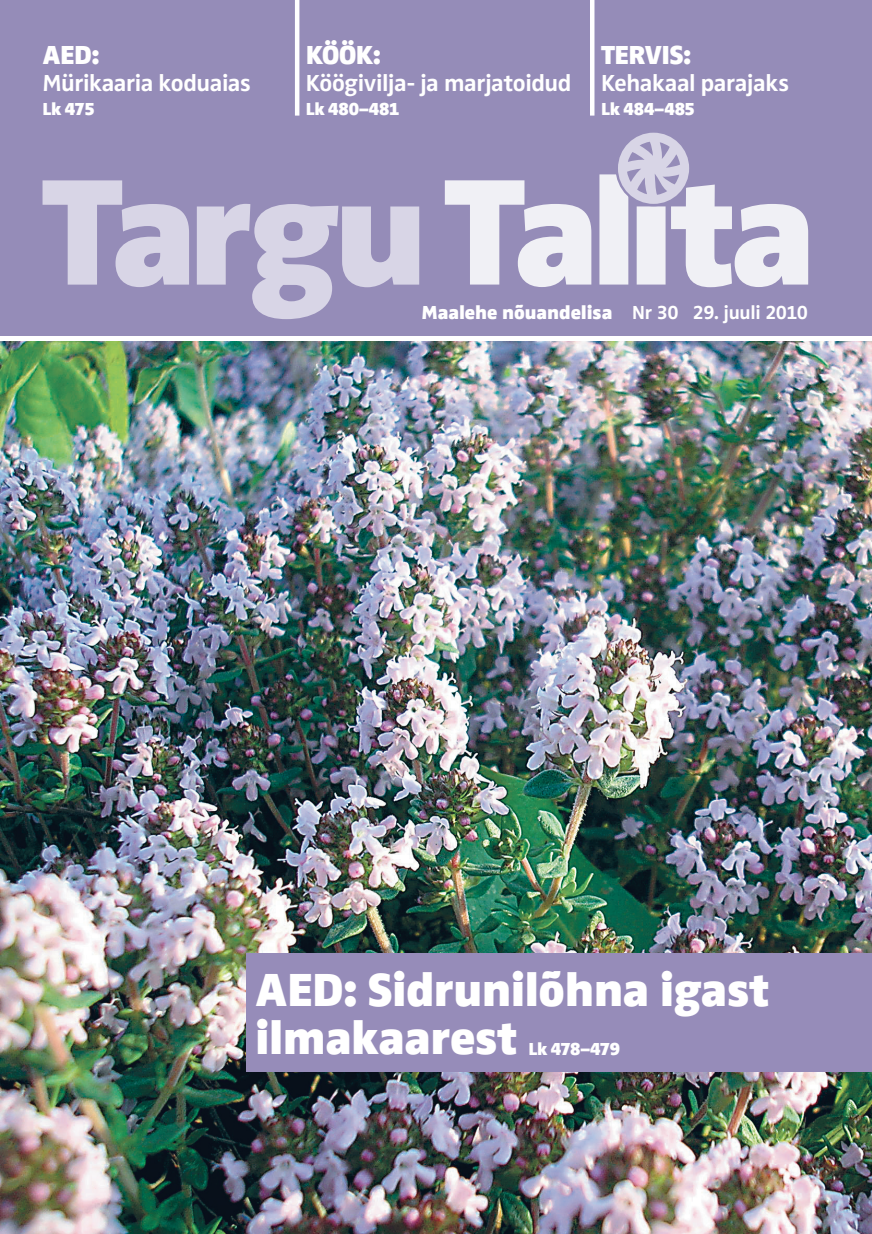
<style>
.page{position:relative;width:872px;height:1234px;background:#fff}
.page>*{position:absolute;margin:0;border:0;box-sizing:border-box;transform-origin:0 0}
.t1{font:900 48px/48px "Zwo Pro";letter-spacing:-.01em;color:#fff}
.t2{font:900 27px "Zwo Pro";letter-spacing:-.02em;color:#fff}
.t3{font:700 24px "Zwo Pro";letter-spacing:-.02em;color:#fff}
.t4{font:900 19.5px "Zwo Pro";letter-spacing:-.005em;color:#fff}
.t5{font:900 18px "Zwo Pro";letter-spacing:-.02em;color:#fff}
.s1{font-weight:700}
</style>
<div class="page">
<div style="left:0;top:0;width:871px;height:335px;background:#958cb8"></div>
<svg style="left:43px;top:180px;width:376px;height:139px"></svg>
<svg style="left:445px;top:133px;width:363px;height:154px"></svg>
<hr style="left:590px;top:0;width:4px;height:116px;background:#fff">
<hr style="left:295px;top:0;width:4px;height:116px;background:#fff">
<img style="left:0;top:341px;width:872px;height:892px">
<div style="left:247px;top:953px;width:625px;height:118px;background:#968cb9"></div>
<p class="t2" style="left:43px;top:39px;width:58px">AED:</p>
<p class="t3" style="left:43px;top:69px;width:210px">Mürikaaria koduaias</p>
<p class="t5" style="left:43px;top:99px;width:54px">Lk 475</p>
<p class="t2" style="left:306px;top:39px;width:76px">KÖÖK:</p>
<p class="t3" style="left:306px;top:69px;width:267px">Köögivilja- ja marjatoidud</p>
<p class="t5" style="left:306px;top:99px;width:95px">Lk 480–481</p>
<p class="t2" style="left:601px;top:39px;width:91px">TERVIS:</p>
<p class="t3" style="left:601px;top:69px;width:189px">Kehakaal parajaks</p>
<p class="t5" style="left:601px;top:99px;width:95px">Lk 484–485</p>
<p class="t4" style="left:421px;top:301px;width:388px">Maalehe nõuandelisa <span class="s1">Nr 30 29. juuli 2010</span></p>
<h1 class="t1" style="left:255px;top:965px;width:516px">AED: Sidrunilõhna igast ilmakaarest</h1>
<p class="t5" style="left:528px;top:1038px;width:93px">Lk 478–479</p>
</div>
